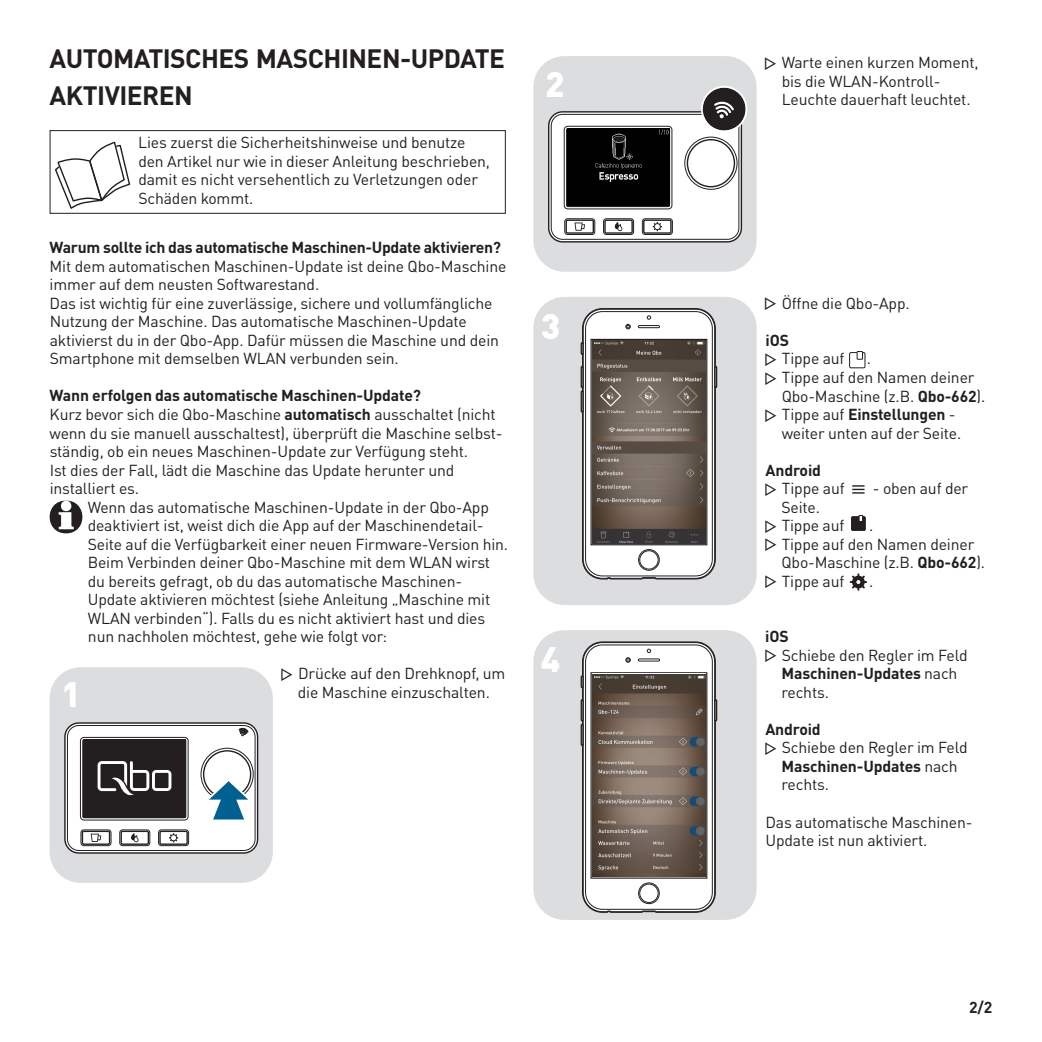
<style>
.page{position:relative;width:1042px;height:1042px;background:#fff}
.page>*{position:absolute;margin:0;border:0;box-sizing:border-box;transform-origin:0 0}
.t1{font:900 35px "DIN Pro";color:#fff}
.t2{font:700 26.25px/37.1px "DIN Pro";letter-spacing:-.02em;color:#231f20}
.t3{font:15.75px/18.6px "DIN Pro";letter-spacing:-.01em;color:#231f20}
.t4{font:700 15.75px "DIN Pro";letter-spacing:-.02em;color:#231f20}
.s1{font-weight:700}
.s2{font-family:"Cgq Logos"}
.s3{font-family:"Cgq Logos";font-weight:400}
.s4{font-weight:400}
</style>
<div class="page">
<svg style="left:50px;top:500px;width:32px;height:33px"></svg>
<div style="left:50px;top:667px;width:223px;height:216px;background:#dcdddf;border-radius:31px"></div>
<svg style="left:64px;top:722px;width:194px;height:131px;background:#9ea0a2"></svg>
<div style="left:50px;top:130px;width:456px;height:84px;border:1px solid #231f20"></div>
<svg style="left:55px;top:142px;width:75px;height:66px"></svg>
<svg style="left:852px;top:485px;width:12px;height:9px"></svg>
<div style="left:849px;top:352px;width:16px;height:16px;border:1px solid #231f20"></div>
<div style="left:856px;top:351px;width:7px;height:9px;border:1px solid #231f20"></div>
<svg style="left:851px;top:515px;width:14px;height:16px"></svg>
<svg style="left:850px;top:573px;width:17px;height:18px"></svg>
<div style="left:533px;top:56px;width:223px;height:216px;background:#dcdddf;border-radius:31px"></div>
<svg style="left:548px;top:86px;width:199px;height:156px"></svg>
<div style="left:533px;top:297px;width:223px;height:308px;background:#dcdddf;border-radius:31px"></div>
<svg style="left:580px;top:308px;width:137px;height:271px;background:#c8c7c7"></svg>
<img style="left:592px;top:341px;width:114px;height:202px">
<div style="left:533px;top:630px;width:223px;height:290px;background:#dcdddf;border-radius:31px"></div>
<svg style="left:580px;top:641px;width:137px;height:272px;background:#cbcacb"></svg>
<img style="left:592px;top:674px;width:114px;height:203px">
<h2 class="t2" style="left:50px;top:43px;width:457px">AUTOMATISCHES MASCHINEN-UPDATE<br>AKTIVIEREN</h2>
<p class="t3" style="left:138px;top:135px;width:353px">Lies zuerst die Sicherheitshinweise und benutze den Artikel nur wie in dieser Anleitung beschrieben, damit es nicht versehentlich zu Verletzungen oder Schäden kommt.</p>
<p class="t4" style="left:50px;top:242px;width:453px">Warum sollte ich das automatische Maschinen-Update aktivieren?</p>
<p class="t3" style="left:50px;top:259px;width:458px">Mit dem automatischen Maschinen-Update ist deine Qbo-Maschine immer auf dem neusten Softwarestand.<br>Das ist wichtig für eine zuverlässige, sichere und vollumfängliche Nutzung der Maschine. Das automatische Maschinen-Update aktivierst du in der Qbo-App. Dafür müssen die Maschine und dein Smartphone mit demselben WLAN verbunden sein.</p>
<p class="t3" style="left:50px;top:388px;width:454px"><span class="s1">Wann erfolgen das automatische Maschinen-Update?<br></span>Kurz bevor sich die Qbo-Maschine <span class="s1">automatisch</span> ausschaltet (nicht wenn du sie manuell ausschaltest), überprüft die Maschine selbst&shy;ständig, ob ein neues Maschinen-Update zur Verfügung steht.<br>Ist dies der Fall, lädt die Maschine das Update herunter und installiert es.</p>
<p class="t3" style="left:88px;top:499px;width:422px">Wenn das automatische Maschinen-Update in der Qbo-App deaktiviert ist, weist dich die App auf der Maschinendetail-Seite auf die Verfügbarkeit einer neuen Firmware-Version hin.<br>Beim Verbinden deiner Qbo-Maschine mit dem WLAN wirst du bereits gefragt, ob du das automatische Maschinen-Update aktivieren möchtest (siehe Anleitung „Maschine mit WLAN verbinden“). Falls du es nicht aktiviert hast und dies nun nachholen möchtest, gehe wie folgt vor:</p>
<p class="t3" style="left:281px;top:666px;width:226px"><span class="s2">M</span> Drücke auf den Drehknopf, um</p>
<h1 class="t1" style="left:61px;top:682px;width:21px">1</h1>
<p class="t3" style="left:298px;top:684px;width:194px">die Maschine einzuschalten.</p>
<h1 class="t1" style="left:545px;top:72px;width:21px">2</h1>
<h1 class="t1" style="left:541px;top:314px;width:21px">3</h1>
<h1 class="t1" style="left:541px;top:647px;width:21px">4</h1>
<p class="t3" style="left:781px;top:55px;width:199px;text-indent:-16px"><span class="s2">M</span> Warte einen kurzen Moment, bis die WLAN-Kontroll-<br>Leuchte dauerhaft leuchtet.</p>
<p class="t3" style="left:765px;top:296px;width:146px"><span class="s2">M</span> Öffne die Qbo-App.</p>
<p class="t3" style="left:765px;top:333px;width:81px"><span class="s1">iOS<br></span><span class="s2">M</span> Tippe auf</p>
<p class="t3" style="left:867px;top:351px;width:6px">.</p>
<p class="t3" style="left:765px;top:370px;width:210px"><span class="s2">M</span> Tippe auf den Namen deiner</p>
<p class="t3" style="left:782px;top:388px;width:205px">Qbo-Maschine (z.B. <span class="s1">Qbo-662</span>).</p>
<p class="t4" style="left:765px;top:409px;width:192px"><span class="s3">M</span> <span class="s4">Tippe auf</span> Einstellungen <span class="s4">-</span></p>
<p class="t3" style="left:782px;top:425px;width:181px">weiter unten auf der Seite.</p>
<p class="t3" style="left:765px;top:462px;width:81px"><span class="s1">Android<br></span><span class="s2">M</span> Tippe auf</p>
<p class="t3" style="left:873px;top:481px;width:97px">- oben auf der</p>
<p class="t3" style="left:765px;top:499px;width:80px;text-align:center">Seite.<br><span class="s2">M</span> Tippe auf</p>
<p class="t3" style="left:869px;top:518px;width:6px">.</p>
<p class="t3" style="left:765px;top:536px;width:210px"><span class="s2">M</span> Tippe auf den Namen deiner</p>
<p class="t3" style="left:781px;top:555px;width:205px">Qbo-Maschine (z.B. <span class="s1">Qbo-662</span>).</p>
<p class="t3" style="left:765px;top:573px;width:81px"><span class="s2">M</span> Tippe auf</p>
<p class="t3" style="left:869px;top:573px;width:6px">.</p>
<p class="t4" style="left:765px;top:631px;width:25px">iOS</p>
<p class="t3" style="left:765px;top:647px;width:204px"><span class="s2">M</span> Schiebe den Regler im Feld</p>
<p class="t4" style="left:781px;top:668px;width:177px">Maschinen-Updates <span class="s4">nach</span></p>
<p class="t3" style="left:781px;top:685px;width:49px">rechts.</p>
<p class="t4" style="left:765px;top:724px;width:57px">Android</p>
<p class="t3" style="left:765px;top:740px;width:204px"><span class="s2">M</span> Schiebe den Regler im Feld</p>
<p class="t4" style="left:781px;top:761px;width:178px">Maschinen-Updates <span class="s4">nach</span></p>
<p class="t3" style="left:781px;top:777px;width:49px">rechts.</p>
<p class="t3" style="left:765px;top:814px;width:209px">Das automatische Maschinen-<br>Update ist nun aktiviert.</p>
<p class="t4" style="left:969px;top:1002px;width:25px">2/2</p>
</div>
